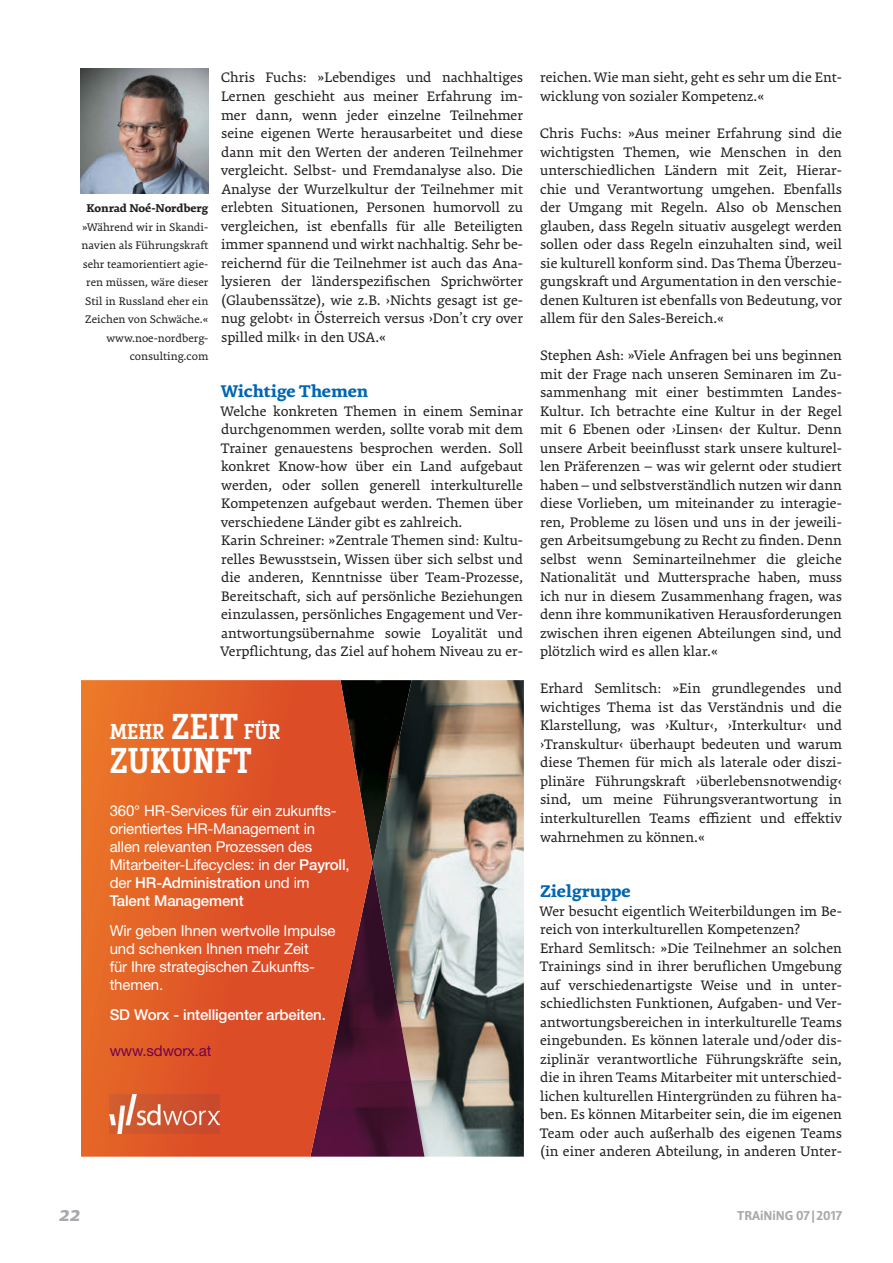
<style>
.page{position:relative;width:893px;height:1263px;background:#fff}
.page>*{position:absolute;margin:0;border:0;box-sizing:border-box;transform-origin:0 0}
.t1{font:600 35.25px "Metronic Slab Narrow";color:#fff}
.t2{font:600 21.15px "Metronic Slab Narrow";color:#fff}
.t3{font:italic 700 21px "Acorde";color:#a8a9ad}
.t4{font:700 18px "Premiera";color:#0166b3}
.t5{font:15px/18.5px "Premiera";color:#231f20;text-align:justify}
.t6{font:15px/18px "Helvetica Neue LT Std";letter-spacing:-.01em;color:#fff}
.t7{font:500 15px "Helvetica Neue LT Std";letter-spacing:-.01em;color:#fff}
.t8{font:15px "Helvetica Neue LT Std";letter-spacing:-.01em;color:#70034b}
.t9{font:700 12.75px "Acorde";color:#a8a9ad}
.t10{font:12px/18.5px "Premiera";color:#231f20;text-align:right}
.t11{font:700 12px "Premiera";color:#231f20}
.s1{font-size:35.25px}
.s2{font-weight:500}
</style>
<div class="page">
<img style="left:412px;top:680px;width:112px;height:476px">
<img style="left:373px;top:863px;width:51px;height:293px">
<img style="left:310px;top:1156px;width:114px;height:1px">
<img style="left:373px;top:680px;width:39px;height:183px">
<svg style="left:81px;top:680px;width:292px;height:477px;background:#d15227"></svg>
<img style="left:110px;top:1095px;width:109px;height:39px">
<img style="left:81px;top:68px;width:127px;height:126px">
<p class="t11" style="left:86px;top:200px;width:123px">Konrad Noé-Nordberg</p>
<p class="t10" style="left:82px;top:218px;width:128px">»Während wir in Skandi&shy;navien als Führungskraft sehr teamorientiert agie&shy;ren müssen, wäre dieser<br>Stil in Russland eher ein<br>Zeichen von Schwäche.« www.noe-nordberg&shy;consulting.com</p>
<p class="t5" style="left:221px;top:69px;width:303px">Chris Fuchs: »Lebendiges und nachhaltiges Lernen geschieht aus meiner Erfahrung im&shy;mer dann, wenn jeder einzelne Teilnehmer seine eigenen Werte herausarbeitet und diese dann mit den Werten der anderen Teilnehmer vergleicht. Selbst- und Fremdanalyse also. Die Analyse der Wurzelkultur der Teilnehmer mit erlebten Situationen, Personen humorvoll zu vergleichen, ist ebenfalls für alle Beteiligten immer spannend und wirkt nachhaltig. Sehr be&shy;reichernd für die Teilnehmer ist auch das Ana&shy;lysieren der länderspezifischen Sprichwörter (Glaubenssätze), wie z.B. ›Nichts gesagt ist ge&shy;nug gelobt‹ in Österreich versus ›Don’t cry over spilled milk‹ in den USA.«</p>
<p class="t4" style="left:221px;top:380px;width:149px">Wichtige Themen</p>
<p class="t5" style="left:221px;top:402px;width:303px;text-align:left">Welche konkreten Themen in einem Seminar durchgenommen werden, sollte vorab mit dem Trainer genauestens besprochen werden. Soll konkret Know-how über ein Land aufgebaut werden, oder sollen generell interkulturelle Kompetenzen aufgebaut werden. Themen über verschiedene Länder gibt es zahlreich.<br>Karin Schreiner: »Zentrale Themen sind: Kultu&shy;relles Bewusstsein, Wissen über sich selbst und die anderen, Kenntnisse über Team-Prozesse, Bereitschaft, sich auf persönliche Beziehungen einzulassen, persönliches Engagement und Ver&shy;antwortungsübernahme sowie Loyalität und Verpflichtung, das Ziel auf hohem Niveau zu er-</p>
<h2 class="t2" style="left:110px;top:719px;width:172px">MEHR <span class="s1">ZEIT</span> FÜR</h2>
<h1 class="t1" style="left:110px;top:739px;width:144px">ZUKUNFT</h1>
<p class="t6" style="left:110px;top:801px;width:241px">360° HR-Services für ein zukunfts&shy;orientiertes HR-Management in<br>allen relevanten Prozessen des<br>Mitarbeiter-Lifecycles: in der <span class="s2">Payroll</span>, der <span class="s2">HR-Administration</span> und im<br><span class="s2">Talent Management</span></p>
<p class="t6" style="left:110px;top:921px;width:227px">Wir geben Ihnen wertvolle Impulse und schenken Ihnen mehr Zeit<br>für Ihre strategischen Zukunfts&shy;themen.</p>
<p class="t7" style="left:110px;top:1005px;width:218px">SD Worx - intelligenter arbeiten.</p>
<p class="t8" style="left:110px;top:1041px;width:103px">www.sdworx.at</p>
<p class="t5" style="left:540px;top:69px;width:303px">reichen. Wie man sieht, geht es sehr um die Ent&shy;wicklung von sozialer Kompetenz.«</p>
<p class="t5" style="left:540px;top:124px;width:303px">Chris Fuchs: »Aus meiner Erfahrung sind die wichtigsten Themen, wie Menschen in den unterschiedlichen Ländern mit Zeit, Hierar&shy;chie und Verantwortung umgehen. Ebenfalls der Umgang mit Regeln. Also ob Menschen glauben, dass Regeln situativ ausgelegt werden sollen oder dass Regeln einzuhalten sind, weil sie kulturell konform sind. Das Thema Überzeu&shy;gungskraft und Argumentation in den verschie&shy;denen Kulturen ist ebenfalls von Bedeutung, vor allem für den Sales-Bereich.«</p>
<p class="t5" style="left:540px;top:346px;width:303px">Stephen Ash: »Viele Anfragen bei uns beginnen mit der Frage nach unseren Seminaren im Zu&shy;sammenhang mit einer bestimmten Landes-Kultur. Ich betrachte eine Kultur in der Regel mit 6 Ebenen oder ›Linsen‹ der Kultur. Denn unsere Arbeit beeinflusst stark unsere kulturel&shy;len Präferenzen – was wir gelernt oder studiert haben – und selbstverständlich nutzen wir dann diese Vorlieben, um miteinander zu interagie&shy;ren, Probleme zu lösen und uns in der jeweili&shy;gen Arbeitsumgebung zu Recht zu finden. Denn selbst wenn Seminarteilnehmer die gleiche Nationalität und Muttersprache haben, muss ich nur in diesem Zusammenhang fragen, was denn ihre kommunikativen Herausforderungen zwischen ihren eigenen Abteilungen sind, und plötzlich wird es allen klar.«</p>
<p class="t5" style="left:540px;top:679px;width:303px">Erhard Semlitsch: »Ein grundlegendes und wichtiges Thema ist das Verständnis und die Klarstellung, was ›Kultur‹, ›Interkultur‹ und ›Transkultur‹ überhaupt bedeuten und warum diese Themen für mich als laterale oder diszi&shy;plinäre Führungskraft ›überlebensnotwendig‹ sind, um meine Führungsverantwortung in interkulturellen Teams effizient und effektiv wahrnehmen zu können.«</p>
<p class="t4" style="left:540px;top:880px;width:92px">Zielgruppe</p>
<p class="t5" style="left:540px;top:901px;width:303px;text-align:left">Wer besucht eigentlich Weiterbildungen im Be&shy;reich von interkulturellen Kompetenzen?<br>Erhard Semlitsch: »Die Teilnehmer an solchen Trainings sind in ihrer beruflichen Umgebung auf verschiedenartigste Weise und in unter&shy;schiedlichsten Funktionen, Aufgaben- und Ver&shy;antwortungsbereichen in interkulturelle Teams eingebunden. Es können laterale und/oder dis&shy;ziplinär verantwortliche Führungskräfte sein, die in ihren Teams Mitarbeiter mit unterschied&shy;lichen kulturellen Hintergründen zu führen ha&shy;ben. Es können Mitarbeiter sein, die im eigenen Team oder auch außerhalb des eigenen Teams (in einer anderen Abteilung, in anderen Unter-</p>
<h3 class="t3" style="left:60px;top:1201px;width:23px">22</h3>
<p class="t9" style="left:737px;top:1208px;width:106px">TRAiNiNG 07 | 2017</p>
</div>
